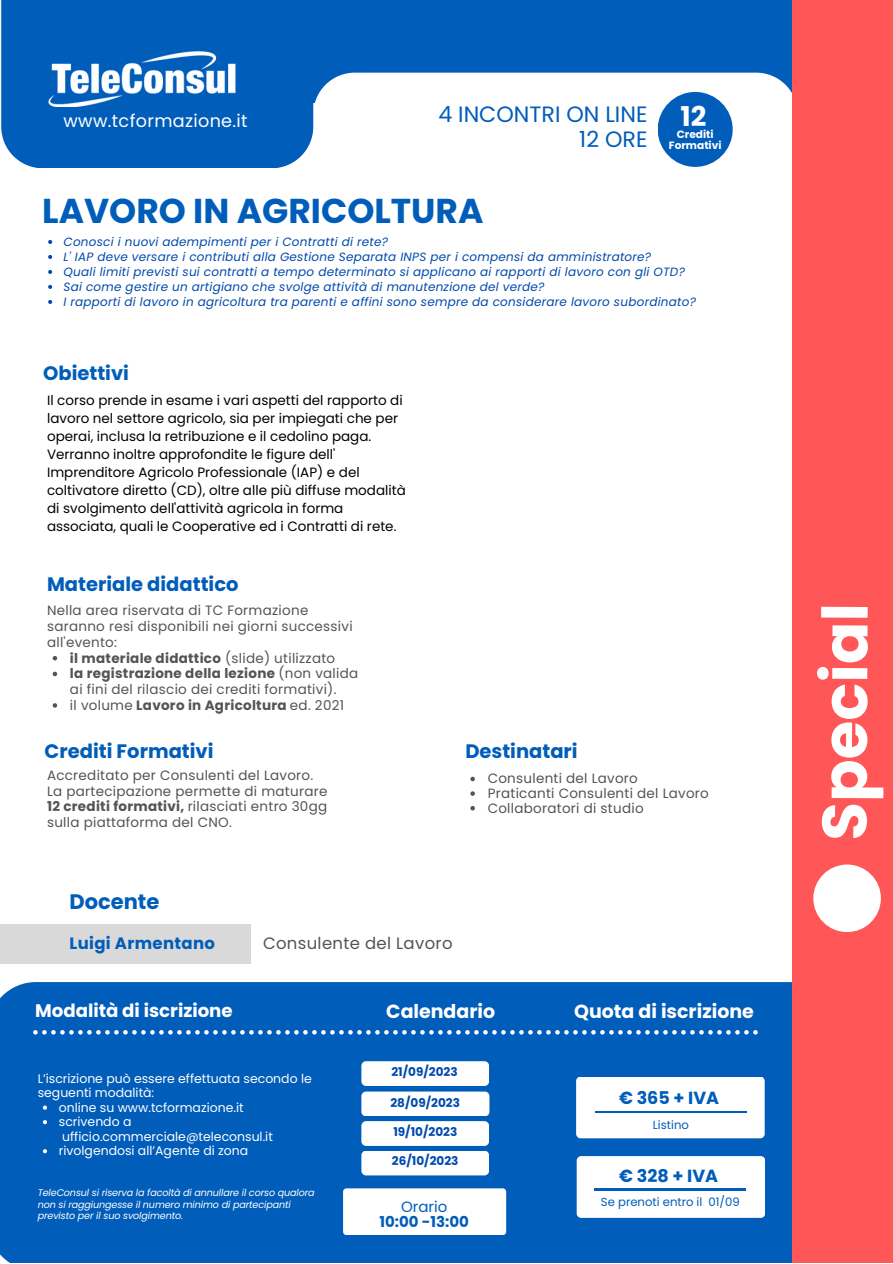
<style>
.page{position:relative;width:893px;height:1264px;background:#fff}
.page>*{position:absolute;margin:0;border:0;box-sizing:border-box;transform-origin:0 0}
.t1{font:700 62.7px "Poppins";letter-spacing:-.005em;color:#fff}
.t2{font:700 34.5px "Poppins";color:#005dba}
.t3{font:700 27.3px "Poppins";color:#fff}
.t4{font:22.2px/25.8px "Poppins";color:#005dba;text-align:right}
.t5{font:700 21px "Poppins";color:#005dba}
.t6{font:700 19.5px "Poppins";color:#005dba}
.t7{font:700 18.9px "Poppins";color:#fff}
.t8{font:700 18.15px "Poppins";color:#fff}
.t9{font:17.55px "Poppins";letter-spacing:.02em;color:#fff}
.t10{font:700 17.55px "Poppins";color:#005dba}
.t11{font:16.5px "Poppins";letter-spacing:.02em;color:#545454}
.t12{font:700 16.5px "Poppins";letter-spacing:.02em;color:#005dba}
.t13{font:700 15px "Poppins";color:#005dba}
.t14{font:15px "Poppins";color:#005dba}
.t15{font:13.5px/15.8px "Poppins";letter-spacing:.02em;color:#545454}
.t16{font:13.5px/18px "Poppins";color:#000}
.t17{font:12.45px/14.5px "Poppins";color:#fff}
.t18{font:italic 12px/15px "Poppins";letter-spacing:.02em;color:#004aad}
.t19{font:700 12px "Poppins";color:#004aad}
.t20{font:11.7px "Poppins";color:#005dba}
.t21{font:700 10.5px/10.5px "Poppins";color:#fff;text-align:center}
.t22{font:italic 9.6px/11.2px "Poppins";letter-spacing:-.015em;color:#fff}
.s1{font-weight:700}
</style>
<div class="page">
<div style="left:313px;top:0;width:479px;height:73px;background:#005dba"></div>
<div style="left:1px;top:0;width:312px;height:168px;background:#005dba"></div>
<img style="left:46px;top:51px;width:192px;height:55px">
<div style="left:657px;top:92px;width:75px;height:75px;background:#005dba;border-radius:50%"></div>
<div style="left:0;top:982px;width:792px;height:280px;background:#005dba"></div>
<div style="left:792px;top:0;width:100px;height:1262px;background:#ff5757"></div>
<div style="left:813px;top:864px;width:67px;height:68px;background:#fff;border-radius:50%"></div>
<div style="left:576px;top:1076px;width:188px;height:62px;background:#fff;border-radius:4px"></div>
<hr style="left:595px;top:1111px;width:151px;height:1px;background:#005dba">
<div style="left:576px;top:1156px;width:189px;height:61px;background:#fff;border-radius:4px"></div>
<hr style="left:594px;top:1188px;width:152px;height:2px;background:#005dba">
<svg style="left:43px;top:1105px;width:4px;height:4px"></svg>
<svg style="left:43px;top:1120px;width:4px;height:4px"></svg>
<svg style="left:43px;top:1149px;width:4px;height:4px"></svg>
<div style="left:361px;top:1061px;width:128px;height:24px;background:#fff;border-radius:5px"></div>
<svg style="left:33px;top:1030px;width:724px;height:4px"></svg>
<div style="left:361px;top:1091px;width:128px;height:25px;background:#fff;border-radius:5px"></div>
<div style="left:361px;top:1121px;width:128px;height:24px;background:#fff;border-radius:5px"></div>
<div style="left:361px;top:1150px;width:128px;height:25px;background:#fff;border-radius:5px"></div>
<svg style="left:470px;top:776px;width:5px;height:5px"></svg>
<svg style="left:470px;top:791px;width:5px;height:4px"></svg>
<svg style="left:470px;top:806px;width:5px;height:4px"></svg>
<svg style="left:53px;top:656px;width:4px;height:4px"></svg>
<svg style="left:53px;top:671px;width:4px;height:5px"></svg>
<svg style="left:53px;top:703px;width:4px;height:4px"></svg>
<svg style="left:48px;top:240px;width:4px;height:4px"></svg>
<svg style="left:48px;top:255px;width:4px;height:4px"></svg>
<svg style="left:48px;top:270px;width:4px;height:4px"></svg>
<svg style="left:48px;top:285px;width:4px;height:4px"></svg>
<svg style="left:48px;top:300px;width:4px;height:4px"></svg>
<div style="left:0;top:924px;width:251px;height:39px;background:#d9d9d9"></div>
<div style="left:343px;top:1188px;width:163px;height:46px;background:#fff;border-radius:3px"></div>
<p class="t9" style="left:63px;top:109px;width:186px">www.tcformazione.it</p>
<h3 class="t4" style="left:438px;top:101px;width:210px">4 INCONTRI ON LINE<br>12 ORE</h3>
<h2 class="t2" style="left:42px;top:186px;width:442px">LAVORO IN AGRICOLTURA</h2>
<h3 class="t3" style="left:680px;top:97px;width:27px">12</h3>
<p class="t21" style="left:668px;top:129px;width:54px">Crediti<br>Formativi</p>
<p class="t18" style="left:64px;top:234px;width:634px">Conosci i nuovi adempimenti per i Contratti di rete?<br>L' IAP deve versare i contributi alla Gestione Separata INPS per i compensi da amministratore?<br>Quali limiti previsti sui contratti a tempo determinato si applicano ai rapporti di lavoro con gli OTD?<br>Sai come gestire un artigiano che svolge attività di manutenzione del verde?<br>I rapporti di lavoro in agricoltura tra parenti e affini sono sempre da considerare lavoro subordinato?</p>
<h3 class="t6" style="left:43px;top:360px;width:87px">Obiettivi</h3>
<p class="t16" style="left:47px;top:391px;width:360px">Il corso prende in esame i vari aspetti del rapporto di lavoro nel settore agricolo, sia per impiegati che per operai, inclusa la retribuzione e il cedolino paga.<br>Verranno inoltre approfondite le figure dell' Imprenditore Agricolo Professionale (IAP) e del coltivatore diretto (CD), oltre alle più diffuse modalità di svolgimento dell'attività agricola in forma associata, quali le Cooperative ed i Contratti di rete.</p>
<h3 class="t6" style="left:47px;top:570px;width:193px">Materiale didattico</h3>
<p class="t15" style="left:47px;top:603px;width:307px">Nella area riservata di TC Formazione saranno resi disponibili nei giorni successivi all'evento:</p>
<p class="t15" style="left:70px;top:650px;width:290px"><span class="s1">il materiale didattico</span> (slide) utilizzato<br><span class="s1">la registrazione della lezione</span> (non valida ai fini del rilascio dei crediti formativi).<br>il volume <span class="s1">Lavoro in Agricoltura</span> ed. 2021</p>
<h3 class="t6" style="left:45px;top:737px;width:170px">Crediti Formativi</h3>
<p class="t15" style="left:47px;top:767px;width:282px">Accreditato per Consulenti del Lavoro.<br>La partecipazione permette di maturare <span class="s1">12 crediti formativi,</span> rilasciati entro 30gg sulla piattaforma del CNO.</p>
<h3 class="t6" style="left:465px;top:737px;width:114px">Destinatari</h3>
<p class="t15" style="left:487px;top:771px;width:223px;line-height:14.5px">Consulenti del Lavoro<br>Praticanti Consulenti del Lavoro<br>Collaboratori di studio</p>
<h3 class="t5" style="left:69px;top:887px;width:91px">Docente</h3>
<p class="t12" style="left:69px;top:931px;width:147px">Luigi Armentano</p>
<p class="t11" style="left:263px;top:931px;width:191px">Consulente del Lavoro</p>
<h3 class="t8" style="left:35px;top:998px;width:199px">Modalità di iscrizione</h3>
<h3 class="t7" style="left:386px;top:998px;width:110px">Calendario</h3>
<h3 class="t7" style="left:574px;top:998px;width:181px">Quota di iscrizione</h3>
<p class="t17" style="left:38px;top:1071px;width:275px">L’iscrizione può essere effettuata secondo le seguenti modalità:</p>
<p class="t17" style="left:59px;top:1100px;width:215px">online su www.tcformazione.it scrivendo a ufficio.commerciale@teleconsul.it rivolgendosi all’Agente di zona</p>
<p class="t22" style="left:38px;top:1187px;width:278px">TeleConsul si riserva la facoltà di annullare il corso qualora non si raggiungesse il numero minimo di partecipanti previsto per il suo svolgimento.</p>
<p class="t19" style="left:391px;top:1063px;width:68px">21/09/2023</p>
<p class="t19" style="left:390px;top:1094px;width:71px">28/09/2023</p>
<p class="t19" style="left:393px;top:1123px;width:65px">19/10/2023</p>
<p class="t19" style="left:392px;top:1152px;width:68px">26/10/2023</p>
<p class="t14" style="left:401px;top:1196px;width:48px">Orario</p>
<p class="t13" style="left:379px;top:1210px;width:91px">10:00 -13:00</p>
<p class="t10" style="left:619px;top:1085px;width:102px">€ 365 + IVA</p>
<p class="t20" style="left:653px;top:1116px;width:38px">Listino</p>
<p class="t10" style="left:619px;top:1163px;width:100px">€ 328 + IVA</p>
<p class="t20" style="left:601px;top:1193px;width:140px">Se prenoti entro il 01/09</p>
<h1 class="t1" style="left:801px;top:840px;width:239px;rotate:-90deg">Special</h1>
</div>
